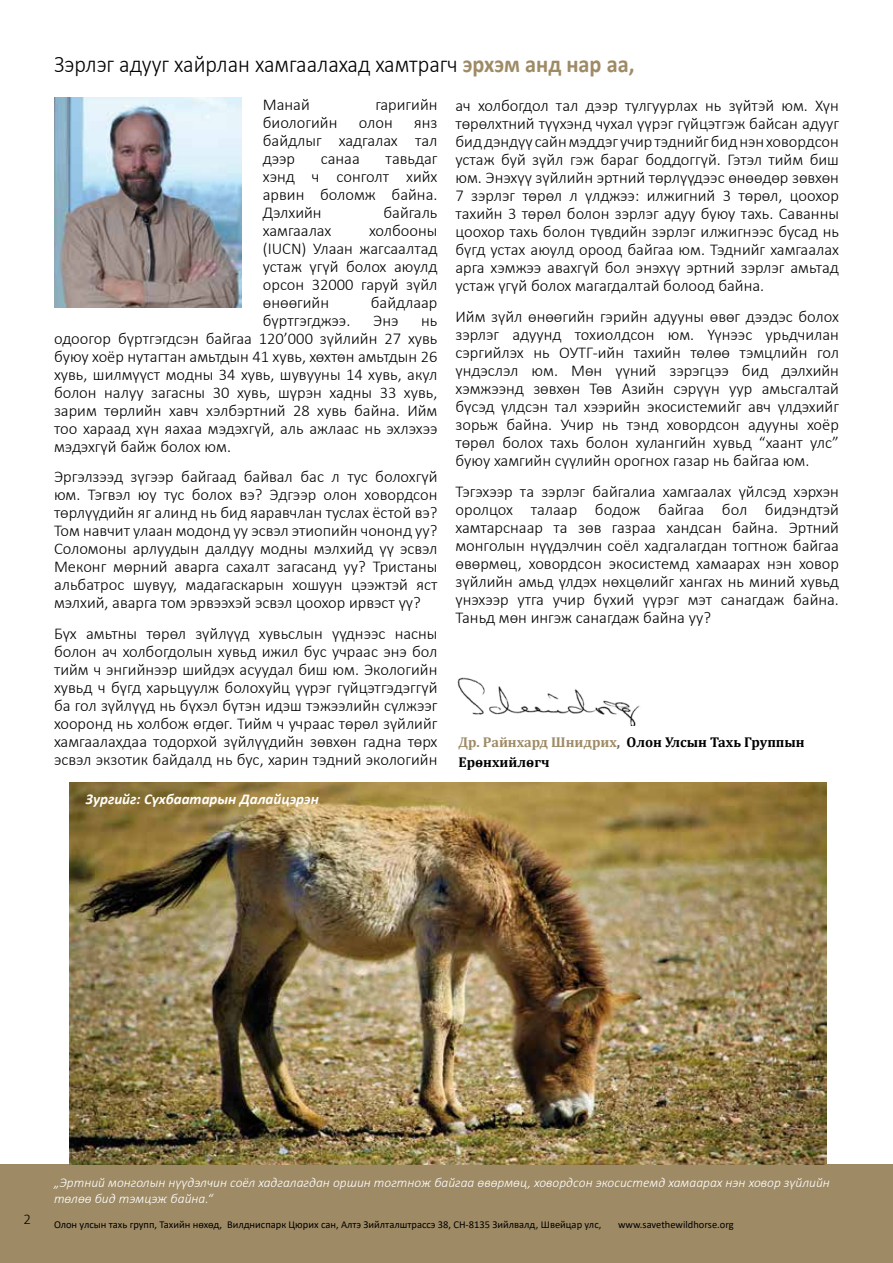
<style>
.page{position:relative;width:893px;height:1263px;background:#fff}
.page>*{position:absolute;margin:0;border:0;box-sizing:border-box;transform-origin:0 0}
.t1{font:300 24px "Calibri";color:#000;scale:.93 1}
.t2{font:300 16.5px/18px "Calibri";color:#000;text-align:justify}
.t3{font:italic 700 15px "Calibri";color:#fff}
.t4{font:300 15px "Calibri";color:#000}
.t5{font:700 14.25px/19.5px "Cambria";color:#000}
.t6{font:italic 300 13.5px/16.2px "Calibri";color:#fff}
.t7{font:10.5px "Calibri";color:#000}
.s1{font-weight:700;color:#9e8b66}
.s2{color:#9e8b66}
.s3{color:#6f6553}
</style>
<div class="page">
<img style="left:54px;top:97px;width:188px;height:211px">
<div style="left:0;top:1165px;width:893px;height:98px;background:#9e8b66"></div>
<img style="left:457px;top:677px;width:183px;height:48px">
<img style="left:70px;top:782px;width:756px;height:383px">
<h1 class="t1" style="left:54px;top:49px;width:626px">Зэрлэг адууг хайрлан хамгаалахад хамтрагч <span class="s1">эрхэм анд нар аа,</span></h1>
<p class="t2" style="left:455px;top:96px;width:385px">ач холбогдол тал дээр тулгуурлах нь зүйтэй юм. Хүн төрөлхтний түүхэнд чухал үүрэг гүйцэтгэж байсан адууг бид дэндүү сайн мэддэг учир тэднийг бид нэн ховордсон устаж буй зүйл гэж бараг боддоггүй. Гэтэл тийм биш юм. Энэхүү зүйлийн эртний төрлүүдээс өнөөдөр зөвхөн 7 зэрлэг төрөл л үлджээ: илжигний 3 төрөл, цоохор тахийн 3 төрөл болон зэрлэг адуу буюу тахь. Саванны цоохор тахь болон түвдийн зэрлэг илжигнээс бусад нь бүгд устах аюулд ороод байгаа юм. Тэднийг хамгаалах арга хэмжээ авахгүй бол энэхүү эртний зэрлэг амьтад устаж үгүй болох магагдалтай болоод байна.</p>
<p class="t2" style="left:455px;top:307px;width:385px">Ийм зүйл өнөөгийн гэрийн адууны өвөг дээдэс болох зэрлэг адуунд тохиолдсон юм. Үүнээс урьдчилан сэргийлэх нь ОУТГ-ийн тахийн төлөө тэмцлийн гол үндэслэл юм. Мөн үүний зэрэгцээ бид дэлхийн хэмжээнд зөвхөн Төв Азийн сэрүүн уур амьсгалтай бүсэд үлдсэн тал хээрийн экосистемийг авч үлдэхийг зорьж байна. Учир нь тэнд ховордсон адууны хоёр төрөл болох тахь болон хулангийн хувьд “хаант улс” буюу хамгийн сүүлийн орогнох газар нь байгаа юм.</p>
<p class="t2" style="left:455px;top:482px;width:385px">Тэгэхээр та зэрлэг байгалиа хамгаалах үйлсэд хэрхэн оролцох талаар бодож байгаа бол бидэндтэй хамтарснаар та зөв газраа хандсан байна. Эртний монголын нүүдэлчин соёл хадгалагдан тогтнож байгаа өвөрмөц, ховордсон экосистемд хамаарах нэн ховор зүйлийн амьд үлдэх нөхцөлийг хангах нь миний хувьд үнэхээр утга учир бүхий үүрэг мэт санагдаж байна.<br>Таньд мөн ингэж санагдаж байна уу?</p>
<p class="t2" style="left:263px;top:95px;width:48px">Манай</p>
<p class="t2" style="left:375px;top:95px;width:64px">гаригийн</p>
<p class="t2" style="left:263px;top:113px;width:76px">биологийн</p>
<p class="t2" style="left:359px;top:113px;width:35px">олон</p>
<p class="t2" style="left:263px;top:113px;width:176px;text-indent:151px">янз байдлыг хадгалах тал дээр</p>
<p class="t2" style="left:263px;top:149px;width:176px;text-indent:123px">тавьдаг хэнд ч сонголт хийх арвин боломж байна.<br>Дэлхийн</p>
<p class="t2" style="left:321px;top:149px;width:40px">санаа</p>
<p class="t2" style="left:383px;top:203px;width:56px">байгаль</p>
<p class="t2" style="left:263px;top:221px;width:176px;text-indent:106px">холбооны (IUCN) Улаан жагсаалтад устаж үгүй болох аюулд орсон 32000 гаруй зүйл өнөөгийн</p>
<p class="t2" style="left:263px;top:221px;width:70px">хамгаалах</p>
<p class="t2" style="left:371px;top:293px;width:68px">байдлаар</p>
<p class="t2" style="left:263px;top:311px;width:89px">бүртгэгджээ.</p>
<p class="t2" style="left:373px;top:311px;width:27px">Энэ</p>
<p class="t2" style="left:54px;top:311px;width:385px;text-indent:367px">нь одоогор бүртгэгдсэн байгаа 120’000 зүйлийн 27 хувь буюу хоёр нутагтан амьтдын 41 хувь, хөхтөн амьтдын 26 хувь, шилмүүст модны 34 хувь, шувууны 14 хувь, акул болон налуу загасны 30 хувь, шүрэн хадны 33 хувь, зарим төрлийн хавч хэлбэртний 28 хувь байна. Ийм тоо хараад хүн яахаа мэдэхгүй, аль ажлаас нь эхлэхээ мэдэхгүй байж болох юм.</p>
<p class="t2" style="left:54px;top:468px;width:385px">Эргэлзээд зүгээр байгаад байвал бас л тус болохгүй юм. Тэгвэл юу тус болох вэ? Эдгээр олон ховордсон төрлүүдийн яг алинд нь бид яаравчлан туслах ёстой вэ?<br>Том навчит улаан модонд уу эсвэл этиопийн чононд уу?<br>Соломоны арлуудын далдуу модны мэлхийд үү эсвэл Меконг мөрний аварга сахалт загасанд уу? Тристаны альбатрос шувуу, мадагаскарын хошуун цээжтэй яст мэлхий, аварга том эрвээхэй эсвэл цоохор ирвэст үү?</p>
<p class="t2" style="left:54px;top:624px;width:385px">Бүх амьтны төрөл зүйлүүд хувьслын үүднээс насны болон ач холбогдолын хувьд ижил бус учраас энэ бол тийм ч энгийнээр шийдэх асуудал биш юм. Экологийн хувьд ч бүгд харьцуулж болохуйц үүрэг гүйцэтгэдэггүй ба гол зүйлүүд нь бүхэл бүтэн идэш тэжээлийн сүлжээг хооронд нь холбож өгдөг. Тийм ч учраас төрөл зүйлийг хамгаалахдаа тодорхой зүйлүүдийн зөвхөн гадна төрх эсвэл экзотик байдалд нь бус, харин тэдний экологийн</p>
<p class="t5" style="left:458px;top:732px;width:348px"><span class="s2">Др. Райнхард Шнидрих</span><span class="s3">,</span> Олон Улсын Тахь Группын<br>Ерөнхийлөгч</p>
<p class="t3" style="left:86px;top:789px;width:235px">Зургийг: Сүхбаатарын Далайцэрэн</p>
<p class="t4" style="left:24px;top:1210px;width:9px">2</p>
<p class="t6" style="left:54px;top:1174px;width:777px">„Эртний монголын нүүдэлчин соёл хадгалагдан оршин тогтнож байгаа өвөрмөц, ховордсон экосистемд хамаарах нэн ховор зүйлийн төлөө бид тэмцэж байна.“</p>
<p class="t7" style="left:54px;top:1217px;width:549px">Олон улсын тахь групп, Тахийн нөхөд, Вилдниспарк Цюрих сан, Алтэ Зийлталштрассэ 38, CH-8135 Зийлвалд, Швейцар улс,</p>
<p class="t7" style="left:618px;top:1217px;width:117px">www.savethewildhorse.org</p>
</div>
